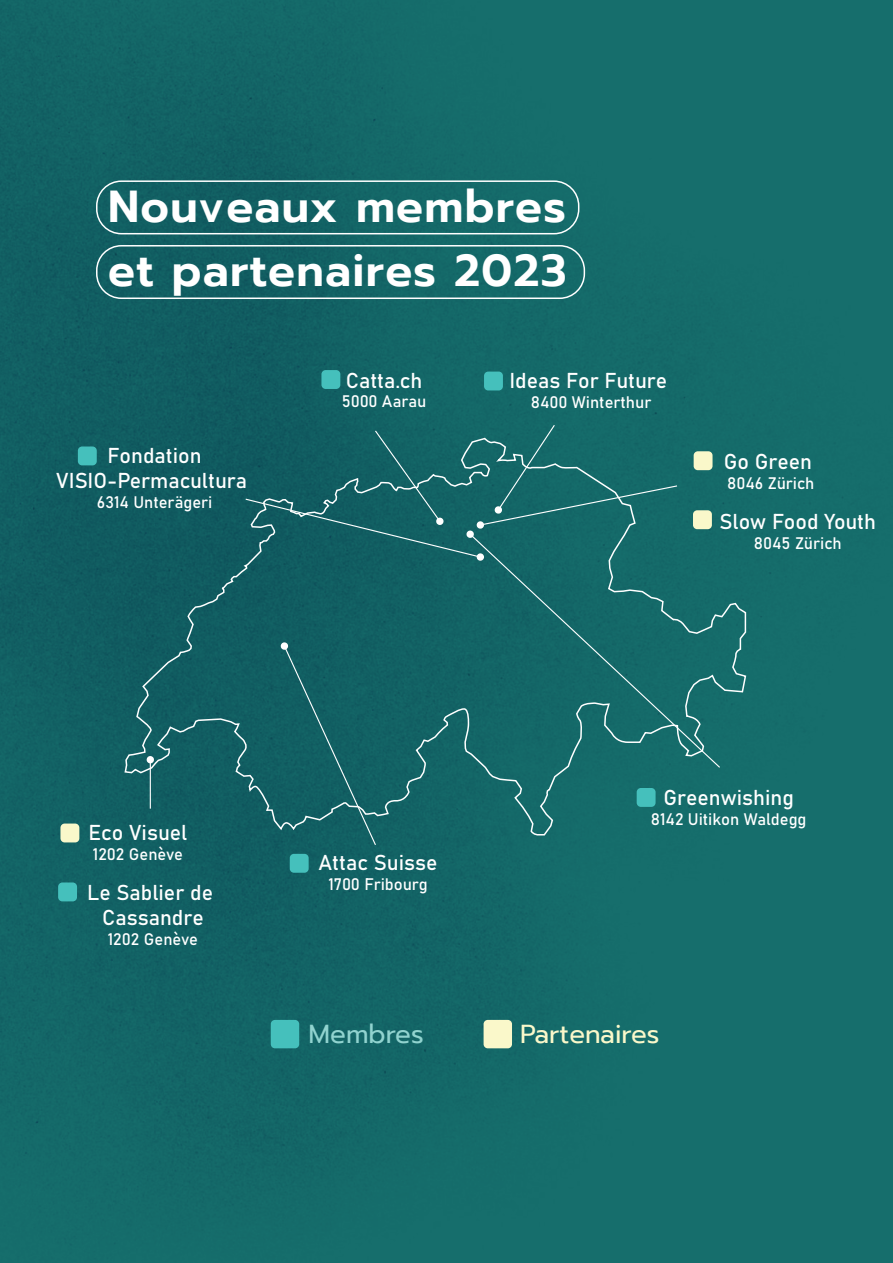
<style>
.page{position:relative;width:893px;height:1263px;background:#fff}
.page>*{position:absolute;margin:0;border:0;box-sizing:border-box;transform-origin:0 0}
.t1{font:600 44.7px/64.5px "Prompt";letter-spacing:.03em;color:#fff}
.t2{font:25.95px "Prompt";color:#faf8ca}
.t3{font:25.95px "Prompt";color:#91d3cf}
.t4{font:21.3px/25.5px "Bahnschrift";color:#fff;text-align:center}
.t5{font:16.5px "Bahnschrift";color:#fff}
</style>
<div class="page">
<img style="left:0;top:0;width:893px;height:1263px">
<svg style="left:124px;top:438px;width:623px;height:398px;background:#156365"></svg>
<svg style="left:244px;top:424px;width:434px;height:134px;background:#1a6769"></svg>
<div style="left:271px;top:1020px;width:28px;height:28px;background:#45c0bc;border-radius:4px"></div>
<div style="left:484px;top:1020px;width:28px;height:28px;background:#faf8ca;border-radius:4px"></div>
<div style="left:60px;top:823px;width:19px;height:19px;background:#faf8ca;border-radius:4px"></div>
<div style="left:321px;top:370px;width:19px;height:19px;background:#45c0bc;border-radius:4px"></div>
<div style="left:78px;top:446px;width:19px;height:19px;background:#45c0bc;border-radius:4px"></div>
<div style="left:58px;top:882px;width:19px;height:19px;background:#45c0bc;border-radius:4px"></div>
<div style="left:484px;top:372px;width:19px;height:18px;background:#45c0bc;border-radius:4px"></div>
<div style="left:290px;top:854px;width:19px;height:19px;background:#45c0bc;border-radius:4px"></div>
<div style="left:637px;top:788px;width:19px;height:19px;background:#45c0bc;border-radius:4px"></div>
<svg style="left:146px;top:755px;width:9px;height:9px"></svg>
<div style="left:280px;top:642px;width:97px;height:204px;background:#115f63"></div>
<hr style="left:150px;top:760px;width:1px;height:49px;background:#fff">
<div style="left:469px;top:533px;width:252px;height:236px;background:#146868"></div>
<div style="left:694px;top:451px;width:18px;height:19px;background:#faf8ca;border-radius:4px"></div>
<div style="left:693px;top:510px;width:19px;height:19px;background:#faf8ca;border-radius:4px"></div>
<div style="left:96px;top:180px;width:483px;height:54px;border:2px solid #fff;border-radius:25px"></div>
<div style="left:96px;top:245px;width:489px;height:54px;border:2px solid #fff;border-radius:25px"></div>
<h1 class="t1" style="left:108px;top:174px;width:460px">Nouveaux membres et partenaires 2023</h1>
<p class="t4" style="left:56px;top:441px;width:192px">Fondation<br>VISIO-Permacultura</p>
<p class="t5" style="left:97px;top:490px;width:117px">6314 Unterägeri</p>
<p class="t4" style="left:346px;top:366px;width:78px">Catta.ch</p>
<p class="t5" style="left:342px;top:389px;width:86px">5000 Aarau</p>
<p class="t4" style="left:509px;top:366px;width:159px">Ideas For Future</p>
<p class="t5" style="left:531px;top:389px;width:122px">8400 Winterthur</p>
<p class="t4" style="left:724px;top:447px;width:90px">Go Green</p>
<p class="t5" style="left:727px;top:470px;width:89px">8046 Zürich</p>
<p class="t4" style="left:719px;top:507px;width:158px">Slow Food Youth</p>
<p class="t5" style="left:754px;top:530px;width:89px">8045 Zürich</p>
<p class="t4" style="left:89px;top:818px;width:100px">Eco Visuel</p>
<p class="t5" style="left:93px;top:841px;width:92px">1202 Genève</p>
<p class="t4" style="left:87px;top:878px;width:127px">Le Sablier de<br>Cassandre</p>
<p class="t5" style="left:108px;top:927px;width:92px">1202 Genève</p>
<p class="t4" style="left:318px;top:848px;width:121px">Attac Suisse</p>
<p class="t5" style="left:328px;top:871px;width:101px">1700 Fribourg</p>
<p class="t4" style="left:663px;top:784px;width:132px">Greenwishing</p>
<p class="t5" style="left:651px;top:807px;width:157px">8142 Uitikon Waldegg</p>
<p class="t3" style="left:309px;top:1016px;width:117px">Membres</p>
<p class="t2" style="left:520px;top:1016px;width:141px">Partenaires</p>
</div>
